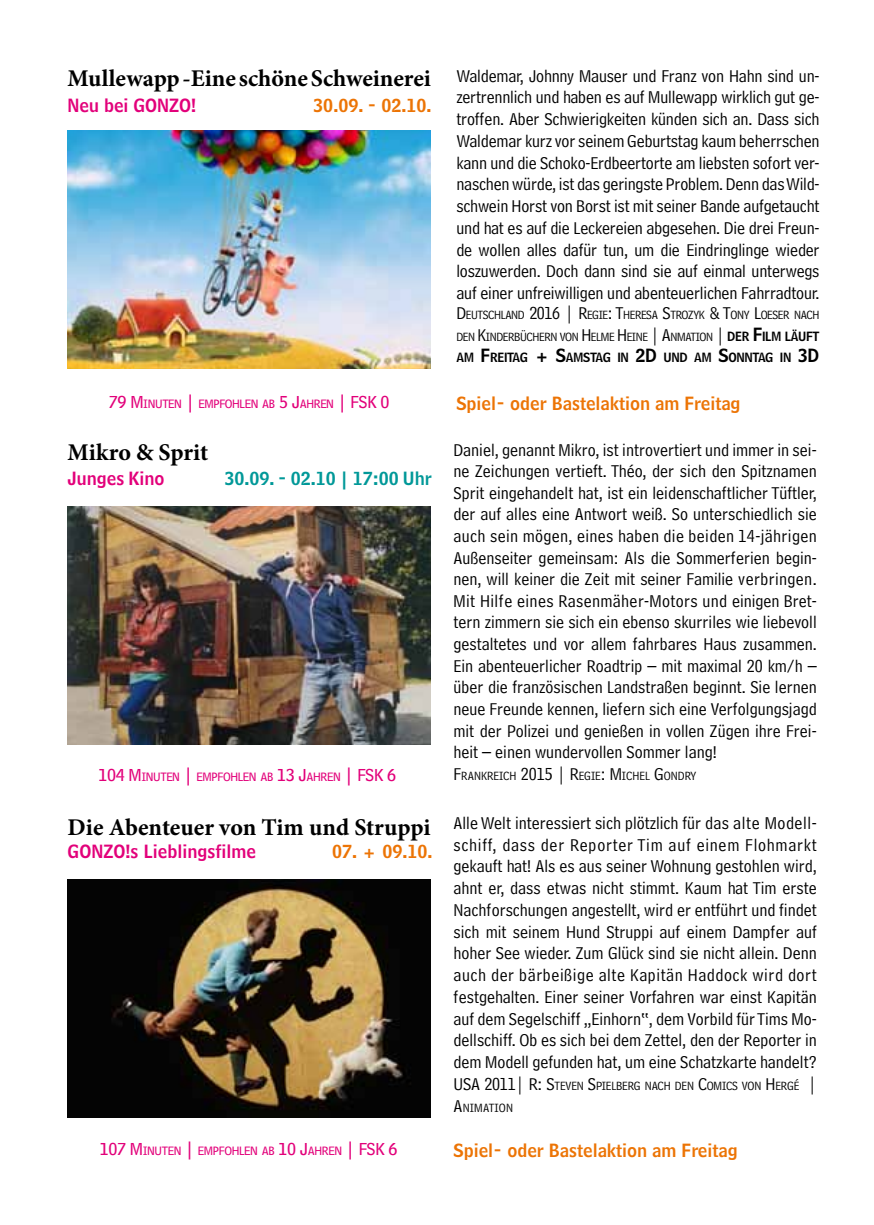
<style>
.page{position:relative;width:874px;height:1225px;background:#fff}
.page>*{position:absolute;margin:0;border:0;box-sizing:border-box;transform-origin:0 0}
.t1{font:700 24px "Minion Pro";color:#000}
.t2{font:18px/21.8px "Bell Centennial Address";color:#000;text-align:justify}
.t3{font:18px "Bell Centennial Name And Number";color:#ec7405}
.t4{font:18px "Bell Centennial Name And Number";color:#e2007a}
.t5{font:18px "Bell Centennial Name And Number";color:#009898}
.t6{font:12.6px/21.8px "Bell Centennial Address";letter-spacing:-.025em;color:#000}
.t7{font:12.6px "Bell Centennial Sub Caption";letter-spacing:-.03em;color:#e2007a}
.t8{font:12.6px "Bell Centennial Name And Number";letter-spacing:-.03em;color:#000}
.t9{font:12.6px "Bell Centennial Address";color:#000}
.s1{font-size:18px}
.s2{font-family:"Bell Centennial Name And Number"}
.s3{font-family:"Bell Centennial Name And Number";font-size:18px}
</style>
<div class="page">
<img style="left:68px;top:131px;width:362px;height:238px">
<img style="left:68px;top:879px;width:362px;height:239px">
<img style="left:68px;top:506px;width:362px;height:238px">
<h1 class="t1" style="left:68px;top:61px;width:364px">Mullewapp -Eine schöne Schweinerei</h1>
<p class="t4" style="left:68px;top:94px;width:130px">Neu bei GONZO!</p>
<p class="t3" style="left:313px;top:94px;width:120px">30.09. - 02.10.</p>
<p class="t7" style="left:109px;top:396px;width:282px"><span class="s1">79 M</span>INUTEN <span class="s1">|</span> EMPFOHLEN AB <span class="s1">5 J</span>AHREN <span class="s1">| FSK 0</span></p>
<h1 class="t1" style="left:68px;top:435px;width:142px">Mikro &amp; Sprit</h1>
<p class="t4" style="left:68px;top:467px;width:98px">Junges Kino</p>
<p class="t5" style="left:224px;top:467px;width:209px">30.09. - 02.10 | 17:00 Uhr</p>
<p class="t7" style="left:98px;top:769px;width:299px"><span class="s1">104 M</span>INUTEN <span class="s1">|</span> EMPFOHLEN AB <span class="s1">13 J</span>AHREN <span class="s1">| FSK 6</span></p>
<h1 class="t1" style="left:68px;top:810px;width:364px">Die Abenteuer von Tim und Struppi</h1>
<p class="t4" style="left:68px;top:840px;width:190px">GONZO!s Lieblingsfilme</p>
<p class="t3" style="left:332px;top:840px;width:102px">07. + 09.10.</p>
<p class="t7" style="left:100px;top:1143px;width:299px"><span class="s1">107 M</span>INUTEN <span class="s1">|</span> EMPFOHLEN AB <span class="s1">10 J</span>AHREN <span class="s1">| FSK 6</span></p>
<p class="t2" style="left:456px;top:65px;width:364px">Waldemar, Johnny Mauser und Franz von Hahn sind un&shy;zertrennlich und haben es auf Mullewapp wirklich gut ge&shy;troffen. Aber Schwierigkeiten künden sich an. Dass sich Waldemar kurz vor seinem Geburtstag kaum beherrschen kann und die Schoko-Erdbeertorte am liebsten sofort ver&shy;naschen würde, ist das geringste Problem. Denn das Wild&shy;schwein Horst von Borst ist mit seiner Bande aufgetaucht und hat es auf die Leckereien abgesehen. Die drei Freun&shy;de wollen alles dafür tun, um die Eindringlinge wieder loszuwerden. Doch dann sind sie auf einmal unterwegs auf einer unfreiwilligen und abenteuerlichen Fahrradtour.</p>
<p class="t6" style="left:456px;top:304px;width:364px"><span class="s1">D</span> EUTSCHLAND <span class="s1">2016 | R</span>EGIE<span class="s1">: T</span>HERESA <span class="s1">S</span>TROZYK <span class="s1">&amp; T</span>ONY <span class="s1">L</span>OESER NACH<br>DEN <span class="s1">K</span>INDERBÜCHERN VON <span class="s1">H</span> ELME <span class="s1">H</span> EINE <span class="s1">| A</span>NMATION <span class="s1">|</span> <span class="s2">DER</span> <span class="s3">F</span><span class="s2">ILM LÄUFT</span></p>
<p class="t8" style="left:456px;top:350px;width:362px">AM <span class="s1">F</span>REITAG <span class="s1">+ S</span>AMSTAG IN <span class="s1">2D</span> UND AM <span class="s1">S</span>ONNTAG IN <span class="s1">3D</span></p>
<p class="t3" style="left:456px;top:392px;width:285px">Spiel- oder Bastelaktion am Freitag</p>
<p class="t2" style="left:453px;top:439px;width:364px">Daniel, genannt Mikro, ist introvertiert und immer in sei&shy;ne Zeichungen vertieft. Théo, der sich den Spitznamen Sprit eingehandelt hat, ist ein leidenschaftlicher Tüftler, der auf alles eine Antwort weiß. So unterschiedlich sie auch sein mögen, eines haben die beiden 14-jährigen Außenseiter gemeinsam: Als die Sommerferien begin&shy;nen, will keiner die Zeit mit seiner Familie verbringen.<br>Mit Hilfe eines Rasenmäher-Motors und einigen Bret&shy;tern zimmern sie sich ein ebenso skurriles wie liebevoll gestaltetes und vor allem fahrbares Haus zusammen.<br>Ein abenteuerlicher Roadtrip – mit maximal 20 km/h – über die französischen Landstraßen beginnt. Sie lernen neue Freunde kennen, liefern sich eine Verfolgungsjagd mit der Polizei und genießen in vollen Zügen ihre Frei&shy;heit – einen wundervollen Sommer lang!</p>
<p class="t9" style="left:453px;top:768px;width:244px"><span class="s1">F</span>RANKREICH <span class="s1">2015 | R</span>EGIE<span class="s1">: M</span>ICHEL <span class="s1">G</span> ONDRY</p>
<p class="t2" style="left:453px;top:812px;width:364px">Alle Welt interessiert sich plötzlich für das alte Modell&shy;schiff, dass der Reporter Tim auf einem Flohmarkt gekauft hat! Als es aus seiner Wohnung gestohlen wird, ahnt er, dass etwas nicht stimmt. Kaum hat Tim erste Nachforschungen angestellt, wird er entführt und findet sich mit seinem Hund Struppi auf einem Dampfer auf hoher See wieder. Zum Glück sind sie nicht allein. Denn auch der bärbeißige alte Kapitän Haddock wird dort festgehalten. Einer seiner Vorfahren war einst Kapitän auf dem Segelschiff „Einhorn“, dem Vorbild für Tims Mo&shy;dellschiff. Ob es sich bei dem Zettel, den der Reporter in dem Modell gefunden hat, um eine Schatzkarte handelt?</p>
<p class="t6" style="left:453px;top:1074px;width:364px"><span class="s1">USA 2011| R: S</span>TEVEN <span class="s1">S</span>PIELBERG NACH DEN <span class="s1">C</span>OMICS VON <span class="s1">H</span> ERGÉ <span class="s1">|<br>A</span>NIMATION</p>
<p class="t3" style="left:453px;top:1139px;width:285px">Spiel- oder Bastelaktion am Freitag</p>
</div>
